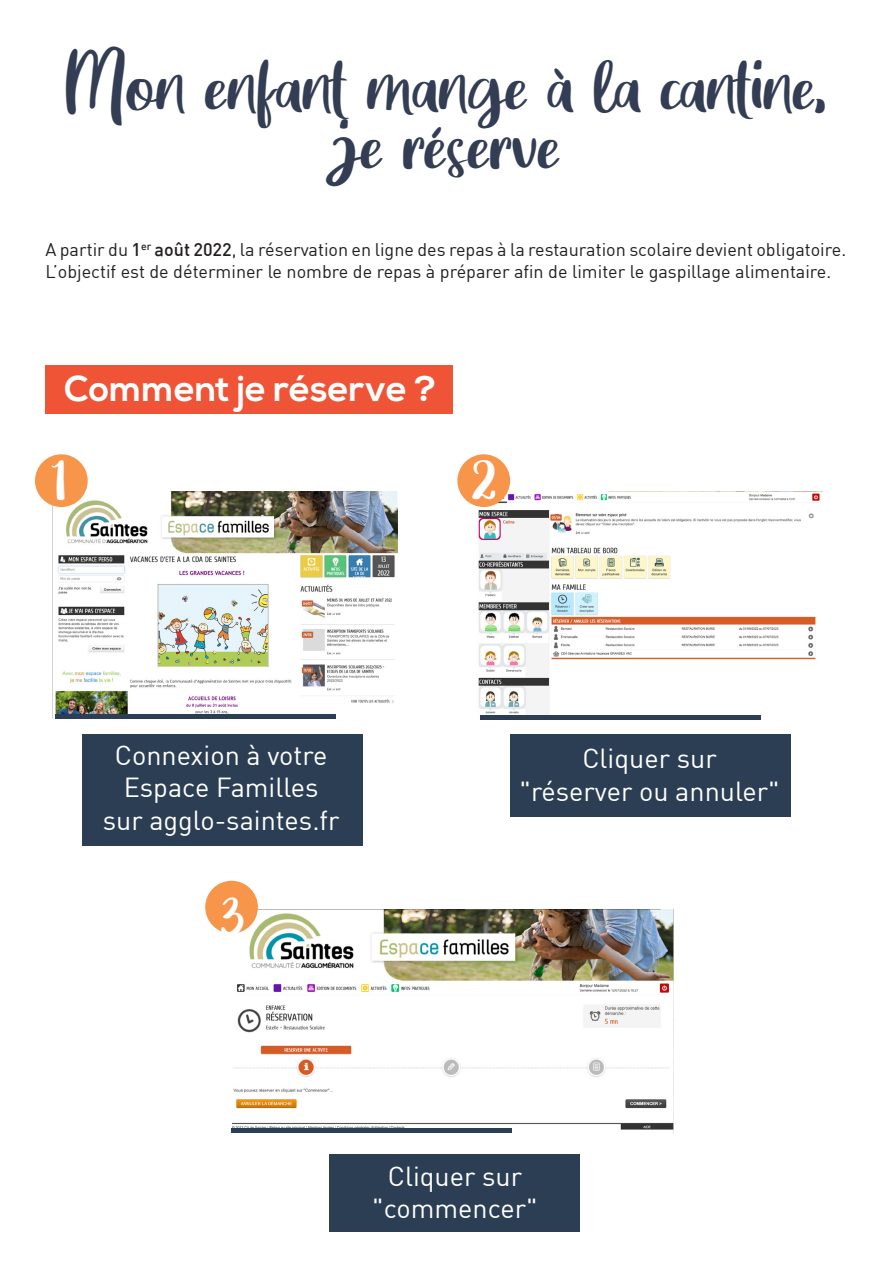
<style>
.page{position:relative;width:893px;height:1263px;background:#fff}
.page>*{position:absolute;margin:0;border:0;box-sizing:border-box;transform-origin:0 0}
.t1{font:49.5px "Great Wishes";color:#333d54}
.t2{font:42px "Great Wishes";color:#fff}
.t3{font:700 36px "Nexa";color:#fff}
.t4{font:27px/32.4px "DIN";color:#fff;text-align:center}
.t5{font:18px/21.6px "DIN";color:#231f20}
.s1{font-weight:500}
</style>
<div class="page">
<div style="left:83px;top:734px;width:280px;height:111px;background:#2b3e54"></div>
<div style="left:45px;top:365px;width:408px;height:48px;background:#f05436"></div>
<img style="left:52px;top:491px;width:346px;height:226px">
<img style="left:477px;top:491px;width:345px;height:226px">
<img style="left:233px;top:909px;width:441px;height:224px">
<div style="left:56px;top:714px;width:280px;height:5px;background:#2b3e54"></div>
<div style="left:481px;top:715px;width:280px;height:5px;background:#2b3e54"></div>
<div style="left:510px;top:734px;width:280px;height:82px;background:#2b3e54"></div>
<hr style="left:232px;top:1129px;width:280px;height:4px;background:#2b3e54">
<div style="left:330px;top:1154px;width:250px;height:77px;background:#2b3e54"></div>
<div style="left:35px;top:454px;width:53px;height:53px;background:#f7964a;border-radius:50%"></div>
<div style="left:457px;top:454px;width:53px;height:53px;background:#f7964a;border-radius:50%"></div>
<div style="left:205px;top:881px;width:53px;height:52px;background:#f7964a;border-radius:50%"></div>
<div style="left:503px;top:527px;width:42px;height:12px;background:#f4f4f4"></div>
<p class="t1" style="left:66px;top:70px;width:763px">Mon enfant mange à la cantine,</p>
<p class="t1" style="left:332px;top:130px;width:229px">je réserve</p>
<p class="t5" style="left:45px;top:239px;width:802px">A partir du <span class="s1">1</span><sup>er</sup> <span class="s1">août 2022</span>, la réservation en ligne des repas à la restauration scolaire devient obligatoire.<br>L’objectif est de déterminer le nombre de repas à préparer afin de limiter le gaspillage alimentaire.</p>
<p class="t3" style="left:64px;top:367px;width:374px">Comment je réserve ?</p>
<p class="t2" style="left:51px;top:461px;width:17px">1</p>
<p class="t2" style="left:473px;top:460px;width:26px">2</p>
<p class="t4" style="left:115px;top:738px;width:214px">Connexion à votre</p>
<p class="t4" style="left:124px;top:771px;width:196px">Espace Familles</p>
<p class="t4" style="left:103px;top:803px;width:238px">sur agglo-saintes.fr</p>
<p class="t2" style="left:221px;top:897px;width:25px">3</p>
<p class="t4" style="left:582px;top:742px;width:136px">Cliquer sur</p>
<p class="t4" style="left:520px;top:774px;width:261px">"réserver ou annuler"</p>
<p class="t4" style="left:372px;top:1159px;width:167px">Cliquer sur "commencer"</p>
</div>
